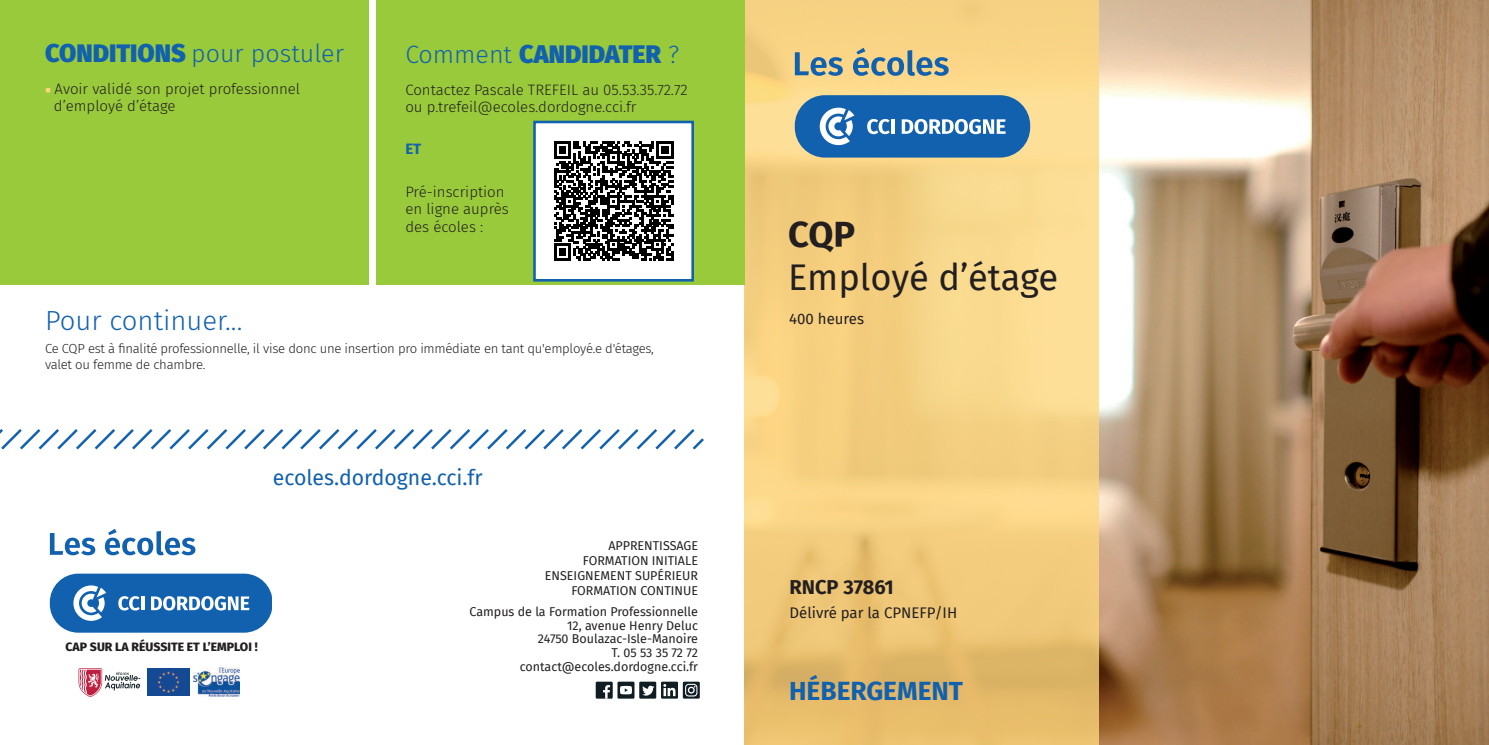
<style>
.page{position:relative;width:1489px;height:745px;background:#fff}
.page>*{position:absolute;margin:0;border:0;box-sizing:border-box;transform-origin:0 0}
.t1{font:36.25px "Fira Sans";letter-spacing:-.005em;color:#231f20}
.t2{font:700 36.25px "Fira Sans";color:#231f20}
.t3{font:300 27.5px "Fira Sans";color:#1161af}
.t4{font:700 26.25px "Fira Sans";color:#1161af}
.t5{font:300 25px "Fira Sans";color:#1161af}
.t6{font:900 25px "Fira Sans";color:#1161af}
.t7{font:21.25px "Fira Sans";color:#1161af}
.t8{font:700 20px "Fira Sans";color:#231f20}
.t9{font:300 15px/17.5px "Fira Sans";color:#231f20}
.t10{font:15px "Fira Sans";color:#231f20}
.t11{font:700 15px "Fira Sans";color:#1161af}
.t12{font:300 13.12px/16.2px "Fira Sans";letter-spacing:-.02em;color:#231f20}
.t13{font:12.5px/13.8px "Fira Sans";color:#231f20;text-align:right}
.t14{font:800 12.25px "Fira Sans";color:#231f20}
.s1{font-weight:900}
.s2{font-family:"Minion Pro";font-weight:400;color:#fed77d}
.s3{font-weight:300}
</style>
<div class="page">
<svg style="left:78px;top:668px;width:62px;height:28px"></svg>
<img style="left:147px;top:668px;width:42px;height:27px">
<img style="left:193px;top:667px;width:46px;height:29px">
<svg style="left:50px;top:533px;width:45px;height:22px"></svg>
<svg style="left:105px;top:528px;width:90px;height:27px"></svg>
<svg style="left:50px;top:573px;width:222px;height:59px;background:#3b7dbd"></svg>
<div style="left:595px;top:681px;width:17px;height:17px;background:#101e23"></div>
<svg style="left:603px;top:685px;width:7px;height:13px"></svg>
<div style="left:617px;top:681px;width:17px;height:17px;background:#101e23"></div>
<svg style="left:620px;top:685px;width:12px;height:9px"></svg>
<div style="left:639px;top:681px;width:17px;height:17px;background:#101e23"></div>
<svg style="left:642px;top:685px;width:12px;height:10px"></svg>
<svg style="left:661px;top:681px;width:17px;height:17px"></svg>
<svg style="left:663px;top:683px;width:12px;height:12px"></svg>
<svg style="left:682px;top:681px;width:17px;height:17px"></svg>
<img style="left:1098px;top:0;width:390px;height:744px">
<svg style="left:744px;top:0;width:354px;height:744px;background:#f3ce80"></svg>
<div style="left:0;top:0;width:369px;height:284px;background:#99ca3b"></div>
<div style="left:376px;top:0;width:368px;height:284px;background:#99ca3b"></div>
<svg style="left:0;top:429px;width:704px;height:21px"></svg>
<svg style="left:794px;top:52px;width:48px;height:24px"></svg>
<svg style="left:853px;top:48px;width:95px;height:28px;background:#a3aa96"></svg>
<div style="left:794px;top:95px;width:236px;height:62px;background:#1161af;border-radius:30px"></div>
<svg style="left:819px;top:108px;width:35px;height:37px"></svg>
<svg style="left:867px;top:119px;width:22px;height:15px"></svg>
<hr style="left:891px;top:119px;width:3px;height:15px;background:#fff">
<svg style="left:901px;top:119px;width:104px;height:15px"></svg>
<div style="left:534px;top:122px;width:158px;height:158px;background:#fff"></div>
<svg style="left:554px;top:141px;width:119px;height:119px"></svg>
<div style="left:533px;top:121px;width:161px;height:160px;border:3px solid #1161af"></div>
<h3 class="t5" style="left:45px;top:36px;width:300px"><span class="s1">CONDITIONS</span> pour postuler</h3>
<p class="t9" style="left:54px;top:80px;width:248px;text-indent:-9px"><span class="s2">■</span> Avoir validé son projet professionnel d’employé d’étage</p>
<h3 class="t6" style="left:405px;top:37px;width:275px"><span class="s3">Comment</span> CANDIDATER <span class="s3">?</span></h3>
<p class="t9" style="left:405px;top:81px;width:283px">Contactez Pascale TREFEIL au 05.53.35.72.72 ou p.trefeil@ecoles.dordogne.cci.fr</p>
<p class="t11" style="left:405px;top:139px;width:17px">ET</p>
<p class="t9" style="left:405px;top:182px;width:105px">Pré-inscription en ligne auprès des écoles :</p>
<h2 class="t3" style="left:45px;top:300px;width:199px">Pour continuer...</h2>
<p class="t12" style="left:45px;top:340px;width:610px">Ce CQP est à finalité professionnelle, il vise donc une insertion pro immédiate en tant qu'employé.e d'étages, valet ou femme de chambre.</p>
<h3 class="t7" style="left:273px;top:462px;width:211px">ecoles.dordogne.cci.fr</h3>
<p class="t14" style="left:65px;top:637px;width:194px">CAP SUR LA RÉUSSITE ET L’EMPLOI !</p>
<p class="t13" style="left:545px;top:537px;width:155px;line-height:15px">APPRENTISSAGE<br>FORMATION INITIALE<br>ENSEIGNEMENT SUPÉRIEUR<br>FORMATION CONTINUE</p>
<p class="t13" style="left:469px;top:604px;width:230px">Campus de la Formation Professionnelle<br>12, avenue Henry Deluc<br>24750 Boulazac-Isle-Manoire<br>T. 05 53 35 72 72 contact@ecoles.dordogne.cci.fr</p>
<h1 class="t2" style="left:788px;top:208px;width:68px">CQP</h1>
<h1 class="t1" style="left:788px;top:252px;width:271px">Employé d’étage</h1>
<p class="t10" style="left:789px;top:308px;width:76px">400 heures</p>
<h3 class="t8" style="left:789px;top:573px;width:106px">RNCP 37861</h3>
<p class="t10" style="left:789px;top:601px;width:169px">Délivré par la CPNEFP/IH</p>
<h3 class="t4" style="left:789px;top:671px;width:175px">HÉBERGEMENT</h3>
</div>
